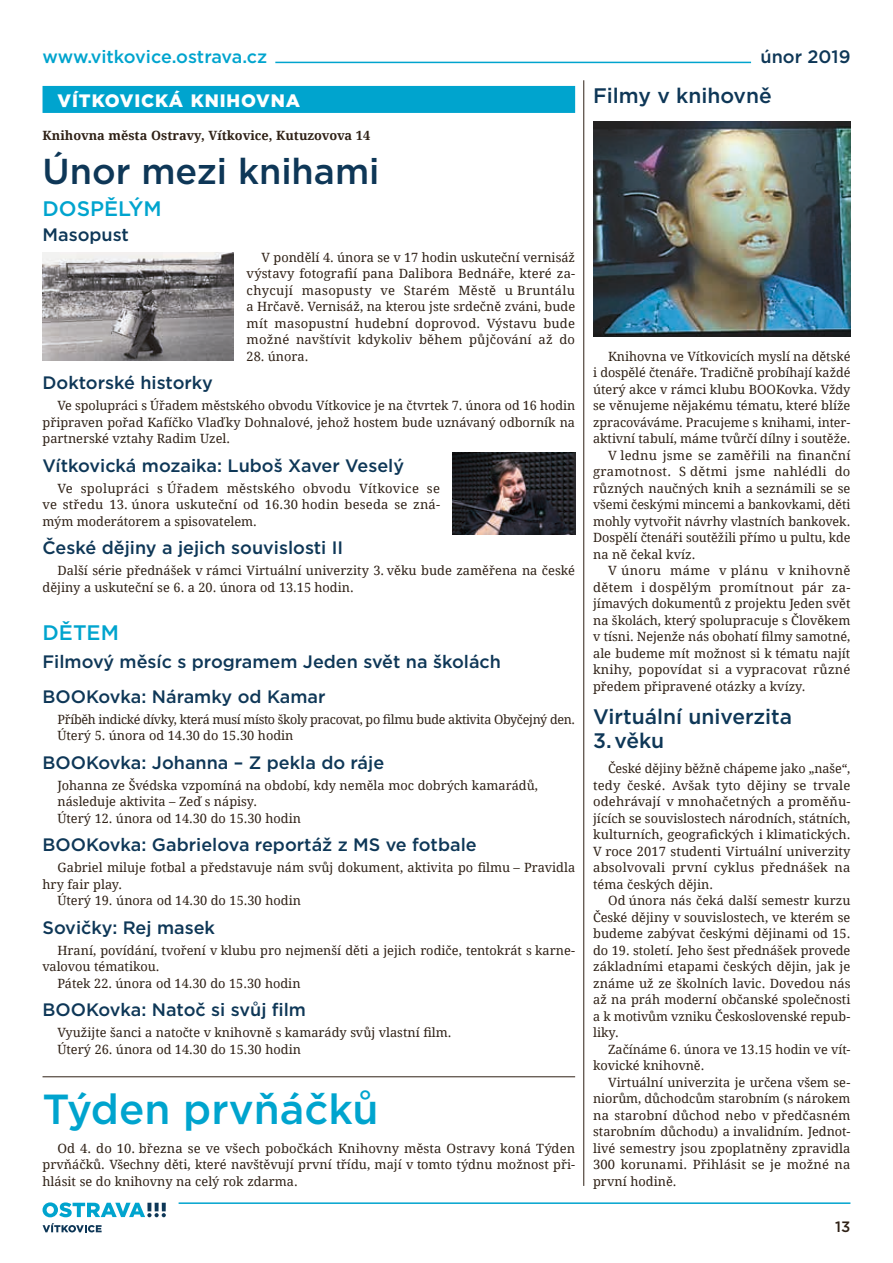
<style>
.page{position:relative;width:893px;height:1263px;background:#fff}
.page>*{position:absolute;margin:0;border:0;box-sizing:border-box;transform-origin:0 0}
.t1{font:500 42px "Gotham";color:#00a4ce}
.t2{font:500 36px "Gotham";color:#0e3757}
.t3{font:500 21px "Gotham";color:#0e3757}
.t4{font:500 21px "Gotham";color:#00a4ce}
.t5{font:500 18px/34.5px "Gotham";color:#0e3757}
.t6{font:500 18px "Gotham";letter-spacing:-.01em;color:#00a4ce}
.t7{font:900 18px "Gotham";letter-spacing:.05em;color:#fff}
.t8{font:500 15px "Gotham";color:#2f2116}
.t9{font:12.75px/16.5px "Droid Serif";color:#2f2116;text-align:justify}
.t10{font:12.75px/16.5px "Droid Serif";letter-spacing:-.025em;color:#2f2116}
.t11{font:12.75px "Droid Serif";letter-spacing:.025em;color:#2f2116}
.t12{font:700 12.75px "Droid Serif";color:#2f2116}
.t13{font:12.75px "Droid Serif";letter-spacing:.03em;color:#2f2116}
</style>
<div class="page">
<svg style="left:43px;top:1202px;width:123px;height:15px"></svg>
<svg style="left:43px;top:1223px;width:59px;height:9px"></svg>
<hr style="left:179px;top:1202px;width:671px;height:2px;background:#00a4ce">
<hr style="left:275px;top:62px;width:476px;height:1px;background:#00a4ce">
<div style="left:43px;top:86px;width:532px;height:27px;background:#00a4ce"></div>
<hr style="left:583px;top:80px;width:1px;height:1106px;background:#2f2116">
<hr style="left:43px;top:1076px;width:532px;height:1px;background:#2f2116">
<img style="left:43px;top:252px;width:191px;height:109px">
<img style="left:453px;top:452px;width:122px;height:82px">
<img style="left:593px;top:121px;width:257px;height:216px">
<h3 class="t6" style="left:43px;top:45px;width:226px">www.vitkovice.ostrava.cz</h3>
<h3 class="t7" style="left:58px;top:88px;width:244px">VÍTKOVICKÁ KNIHOVNA</h3>
<p class="t12" style="left:43px;top:127px;width:329px">Knihovna města Ostravy, Vítkovice, Kutuzovova 14</p>
<h2 class="t2" style="left:43px;top:148px;width:339px">Únor mezi knihami</h2>
<h3 class="t4" style="left:43px;top:194px;width:121px">DOSPĚLÝM</h3>
<h3 class="t5" style="left:43px;top:217px;width:88px">Masopust</h3>
<p class="t9" style="left:247px;top:249px;width:330px;text-indent:15px">V pondělí 4. února se v 17 hodin uskuteční vernisáž výstavy fotografií pana Dalibora Bednáře, které za&shy;chycují masopusty ve Starém Městě u Bruntálu a Hrčavě. Vernisáž, na kterou jste srdečně zváni, bude mít masopustní hudební doprovod. Výstavu bude možné navštívit kdykoliv během půjčování až do</p>
<p class="t9" style="left:247px;top:348px;width:63px">28. února.</p>
<h3 class="t5" style="left:43px;top:365px;width:172px">Doktorské historky</h3>
<p class="t9" style="left:43px;top:398px;width:534px;text-indent:15px">Ve spolupráci s Úřadem městského obvodu Vítkovice je na čtvrtek 7. února od 16 hodin připraven pořad Kafíčko Vlaďky Dohnalové, jehož hostem bude uznávaný odborník na partnerské vztahy Radim Uzel.</p>
<h3 class="t5" style="left:43px;top:448px;width:363px">Vítkovická mozaika: Luboš Xaver Veselý</h3>
<p class="t9" style="left:43px;top:480px;width:399px;text-indent:15px">Ve spolupráci s Úřadem městského obvodu Vítkovice se ve středu 13. února uskuteční od 16.30 hodin beseda se zná&shy;mým moderátorem a spisovatelem.</p>
<h3 class="t5" style="left:43px;top:530px;width:302px">České dějiny a jejich souvislosti II</h3>
<p class="t9" style="left:43px;top:563px;width:534px;text-indent:15px">Další série přednášek v rámci Virtuální univerzity 3. věku bude zaměřena na české dějiny a uskuteční se 6. a 20. února od 13.15 hodin.</p>
<h3 class="t4" style="left:43px;top:619px;width:78px">DĚTEM</h3>
<h3 class="t5" style="left:43px;top:644px;width:460px">Filmový měsíc s programem Jeden svět na školách<br>BOOKovka: Náramky od Kamar</h3>
<p class="t10" style="left:58px;top:711px;width:519px">Příběh indické dívky, která musí místo školy pracovat, po filmu bude aktivita Obyčejný den.<br>Úterý 5. února od 14.30 do 15.30 hodin</p>
<h3 class="t5" style="left:43px;top:745px;width:343px">BOOKovka: Johanna – Z pekla do ráje</h3>
<p class="t9" style="left:58px;top:777px;width:482px;text-align:left">Johanna ze Švédska vzpomíná na období, kdy neměla moc dobrých kamarádů, následuje aktivita – Zeď s nápisy.<br>Úterý 12. února od 14.30 do 15.30 hodin</p>
<h3 class="t5" style="left:43px;top:827px;width:436px">BOOKovka: Gabrielova reportáž z MS ve fotbale</h3>
<p class="t9" style="left:58px;top:860px;width:519px">Gabriel miluje fotbal a představuje nám svůj dokument, aktivita po filmu – Pravidla</p>
<p class="t9" style="left:43px;top:876px;width:81px">hry fair play.</p>
<p class="t9" style="left:58px;top:893px;width:245px">Úterý 19. února od 14.30 do 15.30 hodin</p>
<h3 class="t5" style="left:43px;top:910px;width:174px">Sovičky: Rej masek</h3>
<p class="t9" style="left:58px;top:942px;width:519px">Hraní, povídání, tvoření v klubu pro nejmenší děti a jejich rodiče, tentokrát s karne-</p>
<p class="t9" style="left:43px;top:959px;width:119px">valovou tématikou.</p>
<p class="t9" style="left:58px;top:975px;width:245px">Pátek 22. února od 14.30 do 15.30 hodin</p>
<h3 class="t5" style="left:43px;top:992px;width:265px">BOOKovka: Natoč si svůj film</h3>
<p class="t9" style="left:58px;top:1025px;width:396px">Využijte šanci a natočte v knihovně s kamarády svůj vlastní film.<br>Úterý 26. února od 14.30 do 15.30 hodin</p>
<h1 class="t1" style="left:43px;top:1081px;width:337px">Týden prvňáčků</h1>
<p class="t9" style="left:43px;top:1140px;width:534px;text-indent:15px">Od 4. do 10. března se ve všech pobočkách Knihovny města Ostravy koná Týden prvňáčků. Všechny děti, které navštěvují první třídu, mají v tomto týdnu možnost při&shy;hlásit se do knihovny na celý rok zdarma.</p>
<h3 class="t5" style="left:761px;top:39px;width:91px">únor 2019</h3>
<h3 class="t3" style="left:593px;top:82px;width:180px">Filmy v knihovně</h3>
<p class="t9" style="left:608px;top:348px;width:244px">Knihovna ve Vítkovicích myslí na dětské</p>
<p class="t9" style="left:593px;top:365px;width:259px">i dospělé čtenáře. Tradičně probíhají každé</p>
<p class="t9" style="left:593px;top:381px;width:259px">úterý akce v rámci klubu BOOKovka. Vždy</p>
<p class="t9" style="left:593px;top:398px;width:259px">se věnujeme nějakému tématu, které blíže</p>
<p class="t9" style="left:593px;top:414px;width:259px">zpracováváme. Pracujeme s knihami, inter-</p>
<p class="t9" style="left:593px;top:431px;width:259px">aktivní tabulí, máme tvůrčí dílny i soutěže.</p>
<p class="t9" style="left:608px;top:447px;width:244px">V lednu jsme se zaměřili na finanční</p>
<p class="t11" style="left:593px;top:464px;width:259px">gramotnost. S dětmi jsme nahlédli do</p>
<p class="t9" style="left:593px;top:480px;width:259px">různých naučných knih a seznámili se se</p>
<p class="t9" style="left:593px;top:497px;width:259px">všemi českými mincemi a bankovkami, děti</p>
<p class="t9" style="left:593px;top:513px;width:259px">mohly vytvořit návrhy vlastních bankovek.</p>
<p class="t9" style="left:593px;top:530px;width:259px">Dospělí čtenáři soutěžili přímo u pultu, kde</p>
<p class="t9" style="left:593px;top:546px;width:104px">na ně čekal kvíz.</p>
<p class="t13" style="left:608px;top:563px;width:244px">V únoru máme v plánu v knihovně</p>
<p class="t11" style="left:593px;top:579px;width:259px">dětem i dospělým promítnout pár za-</p>
<p class="t9" style="left:593px;top:596px;width:259px">jímavých dokumentů z projektu Jeden svět</p>
<p class="t9" style="left:593px;top:612px;width:259px">na školách, který spolupracuje s Člověkem</p>
<p class="t9" style="left:593px;top:629px;width:259px">v tísni. Nejenže nás obohatí filmy samotné,</p>
<p class="t9" style="left:593px;top:645px;width:259px">ale budeme mít možnost si k tématu najít</p>
<p class="t9" style="left:593px;top:662px;width:259px">knihy, popovídat si a vypracovat různé</p>
<p class="t9" style="left:593px;top:678px;width:214px">předem připravené otázky a kvízy.</p>
<h3 class="t3" style="left:593px;top:703px;width:201px">Virtuální univerzita</h3>
<h3 class="t3" style="left:593px;top:727px;width:73px">3. věku</h3>
<p class="t9" style="left:593px;top:761px;width:259px;text-indent:15px">České dějiny běžně chápeme jako „naše“, tedy české. Avšak tyto dějiny se trvale odehrávají v mnohačetných a proměňu&shy;jících se souvislostech národních, státních, kulturních, geografických i klimatických.<br>V roce 2017 studenti Virtuální univerzity absolvovali první cyklus přednášek na téma českých dějin.</p>
<p class="t9" style="left:593px;top:893px;width:259px;text-indent:15px">Od února nás čeká další semestr kurzu České dějiny v souvislostech, ve kterém se budeme zabývat českými dějinami od 15. do 19. století. Jeho šest přednášek provede základními etapami českých dějin, jak je známe už ze školních lavic. Dovedou nás až na práh moderní občanské společnosti a k motivům vzniku Československé repub&shy;liky.</p>
<p class="t9" style="left:593px;top:1041px;width:259px;text-indent:15px">Začínáme 6. února ve 13.15 hodin ve vít&shy;kovické knihovně.</p>
<p class="t9" style="left:593px;top:1074px;width:259px;text-indent:15px">Virtuální univerzita je určena všem se&shy;niorům, důchodcům starobním (s nárokem na starobní důchod nebo v předčasném starobním důchodu) a invalidním. Jednot&shy;livé semestry jsou zpoplatněny zpravidla 300 korunami. Přihlásit se je možné na první hodině.</p>
<p class="t8" style="left:835px;top:1217px;width:17px">13</p>
</div>
